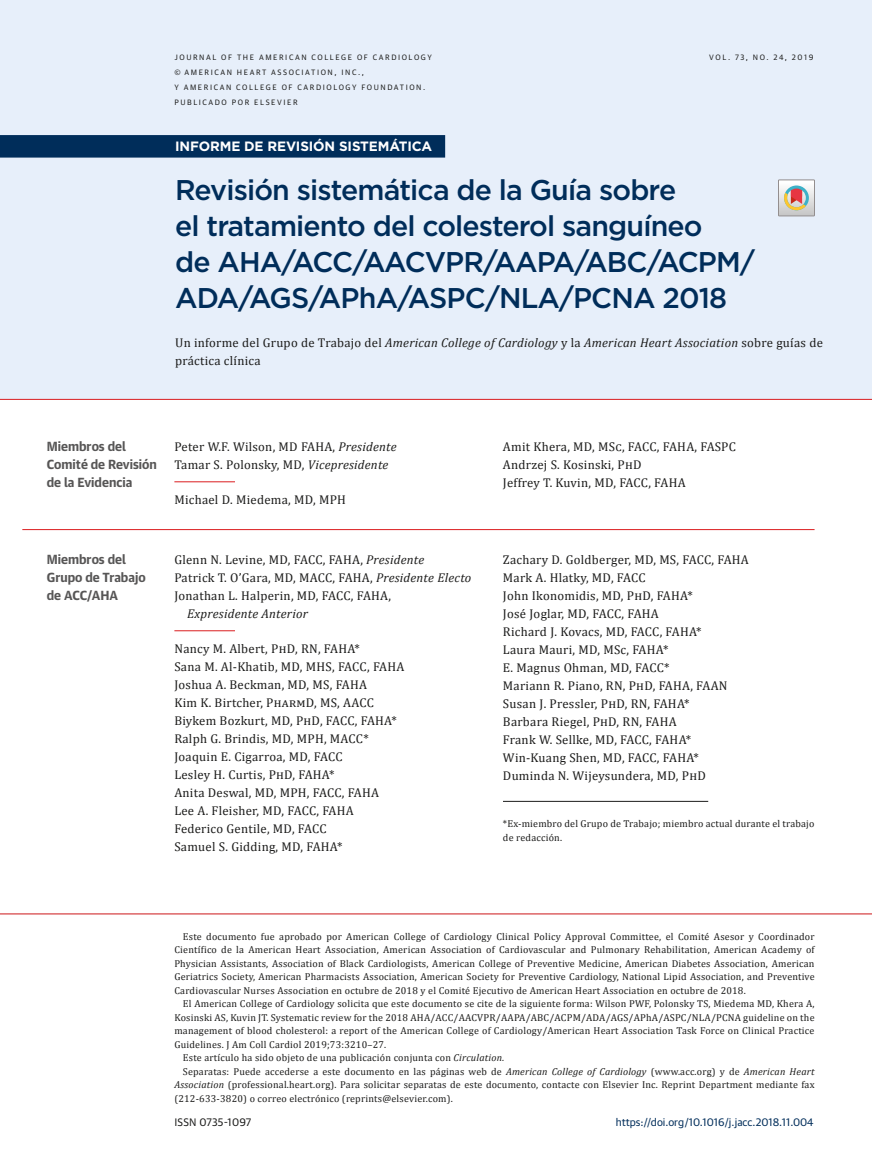
<style>
.page{position:relative;width:872px;height:1170px;background:#fff}
.page>*{position:absolute;margin:0;border:0;box-sizing:border-box;transform-origin:0 0}
.t1{font:500 28.5px/36px "Gotham";letter-spacing:-.03em;color:#002d5a}
.t2{font:700 13.5px "Gotham";letter-spacing:-.01em;color:#fff}
.t3{font:12.75px/18px "Cambria";letter-spacing:.02em;color:#1c1c1b}
.t4{font:700 12.75px/18px "Guardian Text Sans";color:#575656}
.t5{font:italic 12.75px "Cambria";letter-spacing:.02em;color:#1c1c1b}
.t6{font:10.5px "Guardian Text Sans";color:#002d5a}
.t7{font:10.5px "Guardian Text Sans";color:#1c1c1b}
.t8{font:10.05px/13.5px "Cambria";letter-spacing:.02em;color:#1c1c1b;text-align:justify}
.t9{font:7.5px/15px "Guardian Text Sans";letter-spacing:.205em;color:#1c1c1b}
.s1{font-style:italic}
</style>
<div class="page">
<div style="left:0;top:0;width:872px;height:399px;background:#e7effa"></div>
<hr style="left:0;top:399px;width:872px;height:1px;background:#db1d20">
<div style="left:0;top:135px;width:445px;height:22px;background:#002d5a"></div>
<hr style="left:0;top:913px;width:872px;height:1px;background:#cc1619">
<hr style="left:174px;top:481px;width:61px;height:1px;background:#db1d20">
<hr style="left:22px;top:529px;width:792px;height:1px;background:#db1d20">
<hr style="left:174px;top:630px;width:61px;height:1px;background:#db1d20">
<hr style="left:503px;top:801px;width:205px;height:1px;background:#1c1c1b">
<img style="left:780px;top:182px;width:32px;height:32px">
<div style="left:778px;top:180px;width:36px;height:36px;border:1px solid #938e8e"></div>
<svg style="left:782px;top:185px;width:27px;height:26px"></svg>
<p class="t9" style="left:174px;top:49px;width:259px">JOURNAL OF THE AMERICAN COLLEGE OF CARDIOLOGY</p>
<p class="t9" style="left:709px;top:49px;width:106px">VOL. 73, NO. 24, 2019</p>
<p class="t9" style="left:174px;top:64px;width:252px">© AMERICAN HEART ASSOCIATION, INC.,<br>Y AMERICAN COLLEGE OF CARDIOLOGY FOUNDATION.<br>PUBLICADO POR ELSEVIER</p>
<h2 class="t2" style="left:175px;top:139px;width:259px">INFORME DE REVISIÓN SISTEMÁTICA</h2>
<h1 class="t1" style="left:175px;top:173px;width:582px">Revisión sistemática de la Guía sobre<br>el tratamiento del colesterol sanguíneo<br>de AHA/ACC/AACVPR/AAPA/ABC/ACPM/ ADA/AGS/APhA/ASPC/NLA/PCNA 2018</h1>
<p class="t3" style="left:175px;top:335px;width:649px">Un informe del Grupo de Trabajo del <span class="s1">American College of Cardiology</span> y la <span class="s1">American Heart Association</span> sobre guías de práctica clínica</p>
<p class="t4" style="left:47px;top:437px;width:112px">Miembros del<br>Comité de Revisión de la Evidencia</p>
<p class="t3" style="left:174px;top:438px;width:224px">Peter W.F. Wilson, MD FAHA, <span class="s1">Presidente<br></span>Tamar S. Polonsky, MD, <span class="s1">Vicepresidente</span></p>
<p class="t3" style="left:174px;top:491px;width:173px">Michael D. Miedema, MD, MPH</p>
<p class="t4" style="left:47px;top:550px;width:100px">Miembros del<br>Grupo de Trabajo de ACC/AHA</p>
<p class="t3" style="left:174px;top:551px;width:298px">Glenn N. Levine, MD, FACC, FAHA, <span class="s1">Presidente<br></span>Patrick T. O’Gara, MD, MACC, FAHA, <span class="s1">Presidente Electo<br></span>Jonathan L. Halperin, MD, FACC, FAHA,</p>
<p class="t5" style="left:187px;top:608px;width:122px">Expresidente Anterior</p>
<p class="t3" style="left:174px;top:640px;width:231px">Nancy M. Albert, PhD, RN, FAHA*<br>Sana M. Al-Khatib, MD, MHS, FACC, FAHA<br>Joshua A. Beckman, MD, MS, FAHA<br>Kim K. Birtcher, PharmD, MS, AACC<br>Biykem Bozkurt, MD, PhD, FACC, FAHA*<br>Ralph G. Brindis, MD, MPH, MACC*<br>Joaquin E. Cigarroa, MD, FACC<br>Lesley H. Curtis, PhD, FAHA*<br>Anita Deswal, MD, MPH, FACC, FAHA<br>Lee A. Fleisher, MD, FACC, FAHA<br>Federico Gentile, MD, FACC<br>Samuel S. Gidding, MD, FAHA*</p>
<p class="t3" style="left:503px;top:438px;width:234px">Amit Khera, MD, MSc, FACC, FAHA, FASPC<br>Andrzej S. Kosinski, PhD<br>Jeffrey T. Kuvin, MD, FACC, FAHA</p>
<p class="t3" style="left:503px;top:551px;width:247px">Zachary D. Goldberger, MD, MS, FACC, FAHA<br>Mark A. Hlatky, MD, FACC<br>John Ikonomidis, MD, PhD, FAHA*<br>José Joglar, MD, FACC, FAHA<br>Richard J. Kovacs, MD, FACC, FAHA*<br>Laura Mauri, MD, MSc, FAHA*<br>E. Magnus Ohman, MD, FACC*<br>Mariann R. Piano, RN, PhD, FAHA, FAAN<br>Susan J. Pressler, PhD, RN, FAHA*<br>Barbara Riegel, PhD, RN, FAHA<br>Frank W. Sellke, MD, FACC, FAHA*<br>Win-Kuang Shen, MD, FACC, FAHA*<br>Duminda N. Wijeysundera, MD, PhD</p>
<p class="t8" style="left:503px;top:817px;width:313px">*Ex-miembro del Grupo de Trabajo; miembro actual durante el trabajo de redacción.</p>
<p class="t8" style="left:174px;top:930px;width:642px;text-indent:9px">Este documento fue aprobado por American College of Cardiology Clinical Policy Approval Committee, el Comité Asesor y Coordinador Científico de la American Heart Association, American Association of Cardiovascular and Pulmonary Rehabilitation, American Academy of Physician Assistants, Association of Black Cardiologists, American College of Preventive Medicine, American Diabetes Association, American Geriatrics Society, American Pharmacists Association, American Society for Preventive Cardiology, National Lipid Association, and Preventive Cardiovascular Nurses Association en octubre de 2018 y el Comité Ejecutivo de American Heart Association en octubre de 2018.</p>
<p class="t8" style="left:183px;top:998px;width:633px">El American College of Cardiology solicita que este documento se cite de la siguiente forma: Wilson PWF, Polonsky TS, Miedema MD, Khera A,</p>
<p class="t8" style="left:174px;top:1010px;width:641px">Kosinski AS, Kuvin JT. Systematic review for the 2018 AHA/ACC/AACVPR/AAPA/ABC/ACPM/ADA/AGS/APhA/ASPC/NLA/PCNA guideline on the</p>
<p class="t8" style="left:174px;top:1025px;width:641px">management of blood cholesterol: a report of the American College of Cardiology/American Heart Association Task Force on Clinical Practice</p>
<p class="t8" style="left:174px;top:1037px;width:213px">Guidelines. J Am Coll Cardiol 2019;73:3210–27.</p>
<p class="t8" style="left:183px;top:1052px;width:323px">Este artículo ha sido objeto de una publicación conjunta con <span class="s1">Circulation.</span></p>
<p class="t8" style="left:183px;top:1065px;width:633px">Separatas: Puede accederse a este documento en las páginas web de <span class="s1">American College of Cardiology</span> (www.acc.org) y de <span class="s1">American Heart</span></p>
<p class="t8" style="left:174px;top:1078px;width:641px"><span class="s1">Association</span> (professional.heart.org). Para solicitar separatas de este documento, contacte con Elsevier Inc. Reprint Department mediante fax</p>
<p class="t8" style="left:174px;top:1091px;width:280px">(212-633-3820) o correo electrónico (reprints@elsevier.com).</p>
<p class="t7" style="left:174px;top:1116px;width:78px">ISSN 0735-1097</p>
<p class="t6" style="left:616px;top:1116px;width:199px">https://doi.org/10.1016/j.jacc.2018.11.004</p>
</div>
